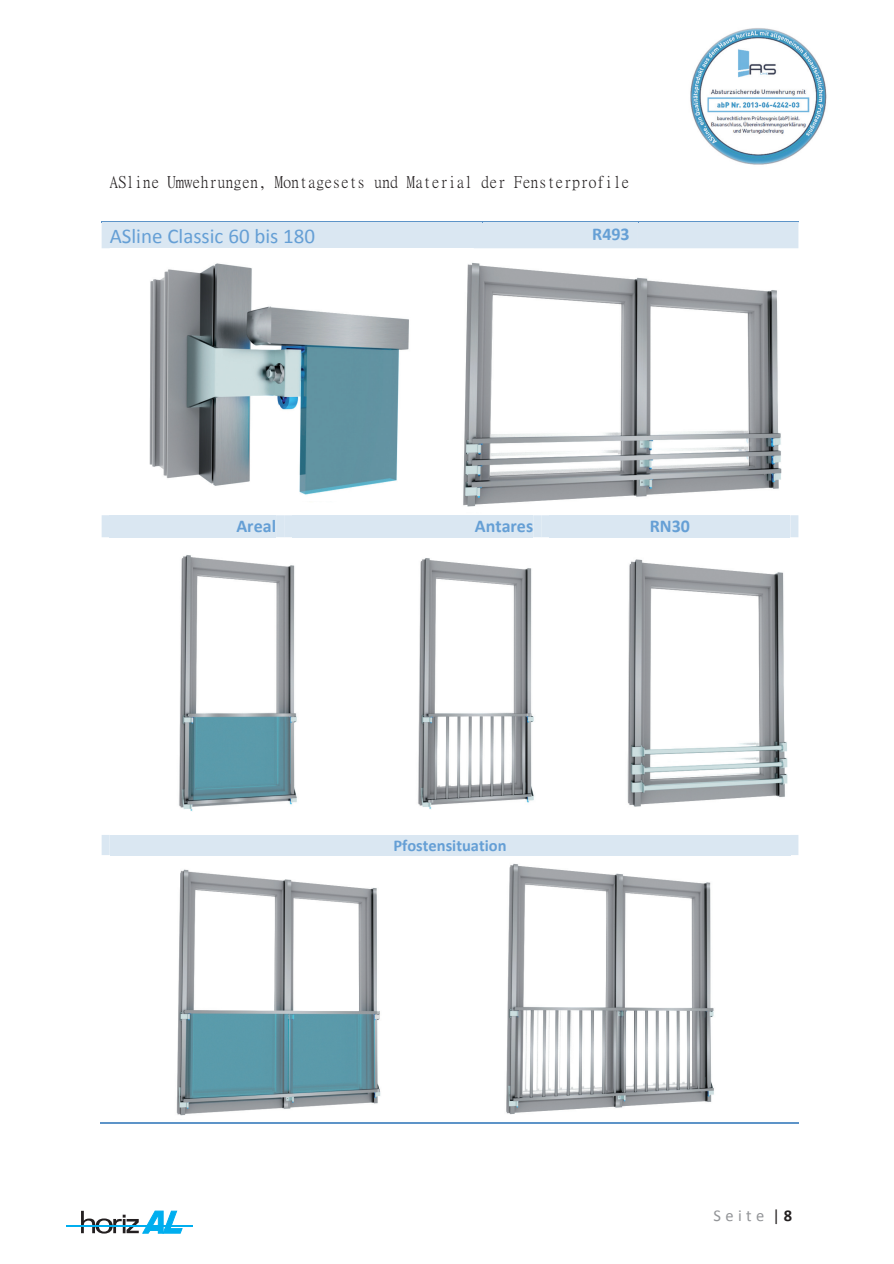
<style>
.page{position:relative;width:894px;height:1264px;background:#fff}
.page>*{position:absolute;margin:0;border:0;box-sizing:border-box;transform-origin:0 0}
.t1{font:21px "Calibri";color:#659fd5}
.t2{font:700 18px "Calibri";color:#659fd5}
.t3{font:16.5px "Ming Li U Ext B";letter-spacing:.005em;color:#231f20}
.t4{font:700 16.5px "Calibri";color:#659fd5}
.t5{font:16.5px "Calibri";letter-spacing:.275em;color:#939598}
.t6{font:700 16.5px "Calibri";color:#231f20}
.s1{color:#231f20}
.s2{font-weight:700;color:#231f20}
</style>
<div class="page">
<svg style="left:81px;top:1211px;width:101px;height:23px"></svg>
<hr style="left:66px;top:1226px;width:126px;height:1px;background:#00aeef">
<img style="left:690px;top:28px;width:137px;height:137px">
<div style="left:102px;top:224px;width:696px;height:24px;background:#dae7f2"></div>
<div style="left:646px;top:223px;width:144px;height:22px;background:#dae7f2"></div>
<hr style="left:102px;top:221px;width:380px;height:2px;background:#5d94c8">
<hr style="left:102px;top:223px;width:381px;height:1px;background:#dae7f2">
<hr style="left:482px;top:221px;width:156px;height:2px;background:#5d94c8">
<hr style="left:483px;top:223px;width:156px;height:1px;background:#dae7f2">
<hr style="left:638px;top:221px;width:160px;height:2px;background:#5d94c8">
<hr style="left:639px;top:223px;width:159px;height:1px;background:#dae7f2">
<div style="left:102px;top:515px;width:696px;height:22px;background:#dae7f2"></div>
<div style="left:549px;top:515px;width:241px;height:22px;background:#dae7f2"></div>
<svg style="left:102px;top:835px;width:696px;height:20px"></svg>
<div style="left:110px;top:835px;width:680px;height:20px;background:#dae7f2"></div>
<hr style="left:101px;top:1122px;width:183px;height:2px;background:#5d94c8">
<hr style="left:283px;top:1122px;width:199px;height:2px;background:#5d94c8">
<hr style="left:481px;top:1122px;width:157px;height:2px;background:#5d94c8">
<hr style="left:637px;top:1122px;width:161px;height:2px;background:#5d94c8">
<img style="left:149px;top:263px;width:260px;height:232px">
<img style="left:463px;top:262px;width:319px;height:245px">
<img style="left:179px;top:555px;width:118px;height:256px">
<img style="left:176px;top:869px;width:205px;height:247px">
<img style="left:506px;top:864px;width:208px;height:251px">
<img style="left:418px;top:558px;width:116px;height:251px">
<img style="left:627px;top:559px;width:161px;height:248px">
<p class="t3" style="left:110px;top:174px;width:521px">ASline Umwehrungen, Montagesets und Material der Fensterprofile</p>
<p class="t1" style="left:110px;top:222px;width:207px">ASline Classic 60 bis 180</p>
<p class="t2" style="left:592px;top:222px;width:39px">R493</p>
<p class="t2" style="left:236px;top:515px;width:41px">Areal</p>
<p class="t2" style="left:475px;top:515px;width:60px">Antares</p>
<p class="t2" style="left:650px;top:515px;width:42px">RN30</p>
<p class="t4" style="left:393px;top:835px;width:115px">Pfostensituation</p>
<p class="t5" style="left:713px;top:1205px;width:40px">Seit</p>
<p class="t6" style="left:784px;top:1205px;width:10px">8</p>
<p class="t5" style="left:711px;top:1207px;width:81px">Seite <span class="s1">|</span><span class="s2">8</span></p>
</div>
